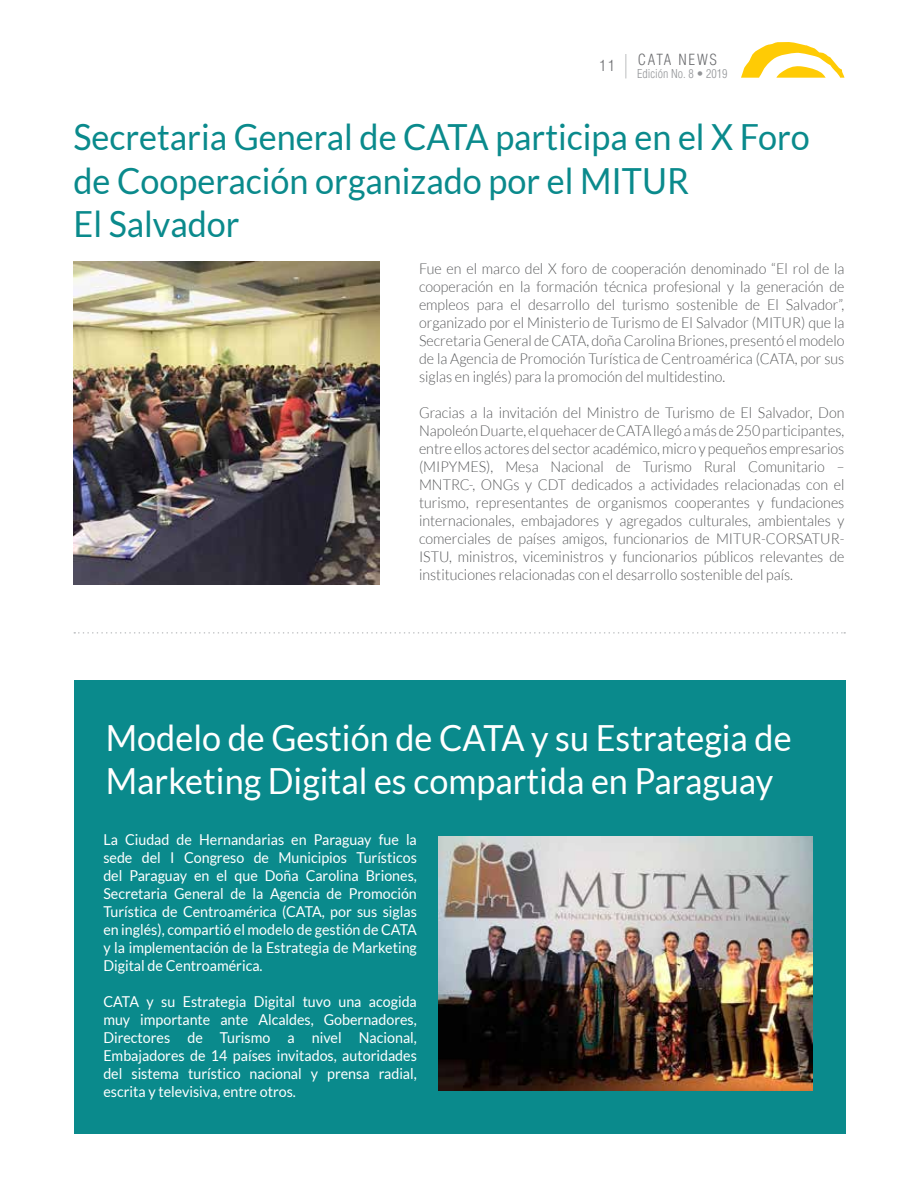
<style>
.page{position:relative;width:918px;height:1188px;background:#fff}
.page>*{position:absolute;margin:0;border:0;box-sizing:border-box;transform-origin:0 0}
.t1{font:36px/43.2px "Lato";color:#0a8a8c;scale:.95 1}
.t2{font:36px/43.2px "Lato";color:#fff;scale:.95 1}
.t3{font:300 15px/18px "Lato";color:#58595b;text-align:justify;scale:.95 1}
.t4{font:15px/18px "Lato";color:#fff;text-align:justify;scale:.95 1}
.t5{font:300 condensed 15px "Helvetica LT Std";letter-spacing:.12em;color:#6d6e71}
.t6{font:300 condensed 12px "Helvetica LT Std";color:#939598}
</style>
<div class="page">
<svg style="left:741px;top:42px;width:103px;height:36px"></svg>
<svg style="left:625px;top:54px;width:1px;height:24px"></svg>
<div style="left:74px;top:680px;width:771px;height:454px;background:#0a8a8c"></div>
<svg style="left:74px;top:632px;width:771px;height:2px"></svg>
<img style="left:74px;top:262px;width:305px;height:322px">
<img style="left:439px;top:837px;width:373px;height:254px">
<p class="t5" style="left:600px;top:56px;width:17px">11</p>
<p class="t5" style="left:638px;top:50px;width:81px">CATA NEWS</p>
<p class="t6" style="left:637px;top:66px;width:92px">Edición No. 8 • 2019</p>
<h1 class="t1" style="left:74px;top:116px;width:777px">Secretaria General de CATA participa en el X Foro de Cooperación organizado por el MITUR<br>El Salvador</h1>
<p class="t3" style="left:419px;top:260px;width:449px">Fue en el marco del X foro de cooperación denominado “El rol de la cooperación en la formación técnica profesional y la generación de empleos para el desarrollo del turismo sostenible de El Salvador”, organizado por el Ministerio de Turismo de El Salvador (MITUR) que la Secretaria General de CATA, doña Carolina Briones, presentó el modelo de la Agencia de Promoción Turística de Centroamérica (CATA, por sus siglas en inglés) para la promoción del multidestino.</p>
<p class="t3" style="left:419px;top:404px;width:449px">Gracias a la invitación del Ministro de Turismo de El Salvador, Don Napoleón Duarte, el quehacer de CATA llegó a más de 250 participantes, entre ellos actores del sector académico, micro y pequeños empresarios (MIPYMES), Mesa Nacional de Turismo Rural Comunitario – MNTRC-, ONGs y CDT dedicados a actividades relacionadas con el turismo, representantes de organismos cooperantes y fundaciones internacionales, embajadores y agregados culturales, ambientales y comerciales de países amigos, funcionarios de MITUR-CORSATUR-ISTU, ministros, viceministros y funcionarios públicos relevantes de instituciones relacionadas con el desarrollo sostenible del país.</p>
<h1 class="t2" style="left:106px;top:716px;width:723px">Modelo de Gestión de CATA y su Estrategia de<br>Marketing Digital es compartida en Paraguay</h1>
<p class="t4" style="left:103px;top:831px;width:332px">La Ciudad de Hernandarias en Paraguay fue la sede del I Congreso de Municipios Turísticos del Paraguay en el que Doña Carolina Briones, Secretaria General de la Agencia de Promoción Turística de Centroamérica (CATA, por sus siglas en inglés), compartió el modelo de gestión de CATA y la implementación de la Estrategia de Marketing Digital de Centroamérica.</p>
<p class="t4" style="left:103px;top:993px;width:332px">CATA y su Estrategia Digital tuvo una acogida muy importante ante Alcaldes, Gobernadores, Directores de Turismo a nivel Nacional, Embajadores de 14 países invitados, autoridades del sistema turístico nacional y prensa radial, escrita y televisiva, entre otros.</p>
</div>
